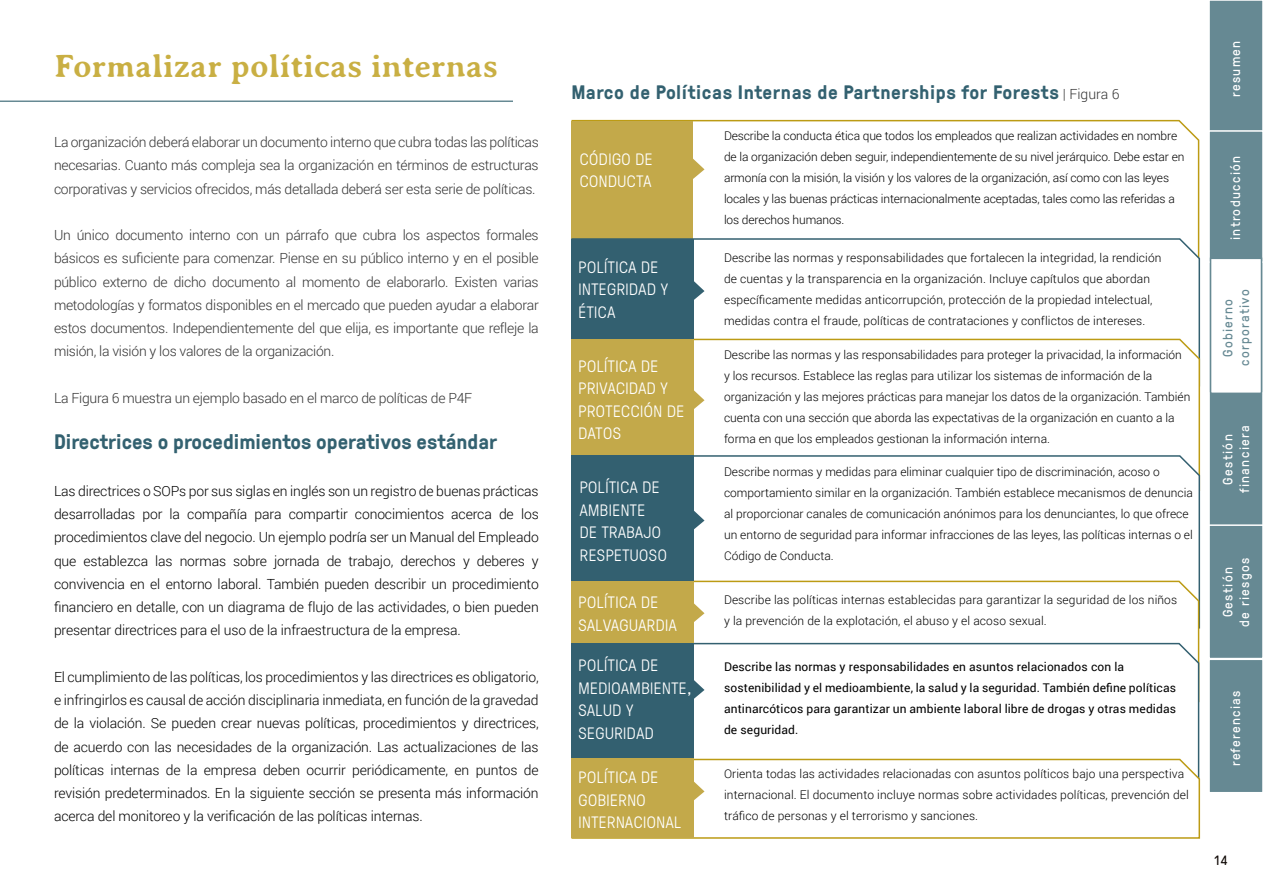
<style>
.page{position:relative;width:1263px;height:893px;background:#fff}
.page>*{position:absolute;margin:0;border:0;box-sizing:border-box;transform-origin:0 0}
.t1{font:700 33px "Averia Serif";color:#c9af43}
.t2{font:700 21px "GT Pressura";color:#336170}
.t3{font:700 19.5px "GT Pressura";letter-spacing:.03em;color:#336170}
.t4{font:300 16.5px/22.5px "GT Pressura";letter-spacing:.03em;color:#fff}
.t5{font:300 13.95px/23.2px "Roboto";letter-spacing:-.01em;color:#000;text-align:justify}
.t6{font:300 13.95px/23.2px "Roboto";letter-spacing:-.02em;color:#333;text-align:justify}
.t7{font:13.5px/16.5px "GT Pressura";letter-spacing:.1em;color:#fff;text-align:center}
.t8{font:13.5px/16.5px "GT Pressura";letter-spacing:.1em;color:#668993;text-align:center}
.t9{font:13.5px "GT Pressura";color:#100906}
.t10{font:300 12px/21px "Roboto";color:#000}
.t11{font:12px/21px "Roboto";letter-spacing:.01em;color:#000}
.s1{font-family:"Roboto";font-weight:300;font-size:13.95px;color:#333}
</style>
<div class="page">
<div style="left:1209px;top:0;width:54px;height:792px;background:#668993"></div>
<svg style="left:571px;top:119px;width:629px;height:118px"></svg>
<div style="left:571px;top:121px;width:122px;height:117px;background:#c3a94a"></div>
<svg style="left:693px;top:153px;width:11px;height:31px"></svg>
<div style="left:1210px;top:258px;width:51px;height:135px;background:#fff"></div>
<div style="left:1210px;top:258px;width:52px;height:136px;border:2px solid #668993"></div>
<hr style="left:0;top:101px;width:513px;height:1px;background:#668993">
<svg style="left:571px;top:237px;width:630px;height:101px"></svg>
<svg style="left:694px;top:338px;width:507px;height:116px"></svg>
<svg style="left:694px;top:454px;width:507px;height:174px"></svg>
<svg style="left:694px;top:580px;width:506px;height:62px"></svg>
<svg style="left:694px;top:642px;width:506px;height:116px"></svg>
<svg style="left:571px;top:758px;width:630px;height:81px"></svg>
<div style="left:571px;top:239px;width:123px;height:101px;background:#336070"></div>
<div style="left:571px;top:339px;width:123px;height:116px;background:#c3a94a"></div>
<div style="left:571px;top:455px;width:123px;height:127px;background:#336070"></div>
<div style="left:571px;top:582px;width:123px;height:67px;background:#c3a94a"></div>
<div style="left:571px;top:643px;width:123px;height:116px;background:#336070"></div>
<div style="left:571px;top:759px;width:123px;height:79px;background:#c3a94a"></div>
<svg style="left:694px;top:274px;width:10px;height:32px"></svg>
<svg style="left:694px;top:383px;width:10px;height:32px"></svg>
<svg style="left:694px;top:504px;width:10px;height:32px"></svg>
<svg style="left:694px;top:596px;width:10px;height:32px"></svg>
<svg style="left:694px;top:673px;width:10px;height:32px"></svg>
<svg style="left:694px;top:775px;width:10px;height:31px"></svg>
<h1 class="t1" style="left:54px;top:48px;width:445px">Formalizar políticas internas</h1>
<p class="t6" style="left:54px;top:131px;width:486px">La organización deberá elaborar un documento interno que cubra todas las políticas necesarias. Cuanto más compleja sea la organización en términos de estructuras corporativas y servicios ofrecidos, más detallada deberá ser esta serie de políticas.</p>
<p class="t6" style="left:54px;top:224px;width:486px">Un único documento interno con un párrafo que cubra los aspectos formales básicos es su昀椀ciente para comenzar. Piense en su público interno y en el posible público externo de dicho documento al momento de elaborarlo. Existen varias metodologías y formatos disponibles en el mercado que pueden ayudar a elaborar estos documentos. Independientemente del que elija, es importante que refleje la misión, la visión y los valores de la organización.</p>
<p class="t6" style="left:54px;top:386px;width:420px">La Figura 6 muestra un ejemplo basado en el marco de políticas de P4F</p>
<h2 class="t2" style="left:54px;top:430px;width:445px">Directrices o procedimientos operativos estándar</h2>
<p class="t5" style="left:54px;top:480px;width:486px">Las directrices o SOPs por sus siglas en inglés son un registro de buenas prácticas desarrolladas por la compañía para compartir conocimientos acerca de los procedimientos clave del negocio. Un ejemplo podría ser un Manual del Empleado que establezca las normas sobre jornada de trabajo, derechos y deberes y convivencia en el entorno laboral. También pueden describir un procedimiento昀椀nanciero en detalle, con un diagrama de flujo de las actividades, o bien pueden presentar directrices para el uso de la infraestructura de la empresa.</p>
<p class="t5" style="left:54px;top:666px;width:486px">El cumplimiento de las políticas, los procedimientos y las directrices es obligatorio, e infringirlos es causal de acción disciplinaria inmediata, en función de la gravedad de la violación. Se pueden crear nuevas políticas, procedimientos y directrices, de acuerdo con las necesidades de la organización. Las actualizaciones de las políticas internas de la empresa deben ocurrir periódicamente, en puntos de revisión predeterminados. En la siguiente sección se presenta más información acerca del monitoreo y la veri昀椀cación de las políticas internas.</p>
<h3 class="t3" style="left:571px;top:81px;width:549px">Marco de Políticas Internas de Partnerships for Forests <span class="s1">| Figura 6</span></h3>
<h3 class="t4" style="left:580px;top:148px;width:74px">CÓDIGO DE<br>CONDUCTA</h3>
<p class="t10" style="left:724px;top:126px;width:462px">Describe la conducta ética que todos los empleados que realizan actividades en nombre de la organización deben seguir, independientemente de su nivel jerárquico. Debe estar en armonía con la misión, la visión y los valores de la organización, así como con las leyes locales y las buenas prácticas internacionalmente aceptadas, tales como las referidas a los derechos humanos.</p>
<p class="t10" style="left:724px;top:248px;width:439px">Describe las normas y responsabilidades que fortalecen la integridad, la rendición de cuentas y la transparencia en la organización. Incluye capítulos que abordan especí昀椀camente medidas anticorrupción, protección de la propiedad intelectual, medidas contra el fraude, políticas de contrataciones y conflictos de intereses.</p>
<h3 class="t4" style="left:578px;top:256px;width:91px">POLÍTICA DE<br>INTEGRIDAD Y<br>ÉTICA</h3>
<h3 class="t4" style="left:578px;top:355px;width:107px">POLÍTICA DE<br>PRIVACIDAD Y<br>PROTECCIÓN DE<br>DATOS</h3>
<p class="t10" style="left:724px;top:345px;width:468px">Describe las normas y las responsabilidades para proteger la privacidad, la información y los recursos. Establece las reglas para utilizar los sistemas de información de la organización y las mejores prácticas para manejar los datos de la organización. También cuenta con una sección que aborda las expectativas de la organización en cuanto a la forma en que los empleados gestionan la información interna.</p>
<h3 class="t4" style="left:580px;top:476px;width:89px">POLÍTICA DE<br>AMBIENTE<br>DE TRABAJO<br>RESPETUOSO</h3>
<h3 class="t4" style="left:578px;top:592px;width:100px">POLÍTICA DE<br>SALVAGUARDIA</h3>
<h3 class="t4" style="left:578px;top:654px;width:115px">POLÍTICA DE<br>MEDIOAMBIENTE,<br>SALUD Y<br>SEGURIDAD</h3>
<h3 class="t4" style="left:578px;top:766px;width:104px">POLÍTICA DE<br>GOBIERNO<br>INTERNACIONAL</h3>
<p class="t10" style="left:724px;top:462px;width:470px">Describe normas y medidas para eliminar cualquier tipo de discriminación, acoso o comportamiento similar en la organización. También establece mecanismos de denuncia al proporcionar canales de comunicación anónimos para los denunciantes, lo que ofrece un entorno de seguridad para informar infracciones de las leyes, las políticas internas o el Código de Conducta.</p>
<p class="t10" style="left:724px;top:590px;width:455px">Describe las políticas internas establecidas para garantizar la seguridad de los niños y la prevención de la explotación, el abuso y el acoso sexual.</p>
<p class="t11" style="left:724px;top:657px;width:453px">Describe las normas y responsabilidades en asuntos relacionados con la sostenibilidad y el medioambiente, la salud y la seguridad. También de昀椀ne políticas antinarcóticos para garantizar un ambiente laboral libre de drogas y otras medidas de seguridad.</p>
<p class="t10" style="left:724px;top:762px;width:466px">Orienta todas las actividades relacionadas con asuntos políticos bajo una perspectiva internacional. El documento incluye normas sobre actividades políticas, prevención del trá昀椀co de personas y el terrorismo y sanciones.</p>
<p class="t7" style="left:1228px;top:97px;width:58px;rotate:-90deg">resumen</p>
<p class="t7" style="left:1228px;top:240px;width:86px;rotate:-90deg">introducción</p>
<p class="t8" style="left:1220px;top:366px;width:78px;rotate:-90deg">Gobierno corporativo</p>
<p class="t7" style="left:1221px;top:493px;width:69px;rotate:-90deg">Gestión financiera</p>
<p class="t7" style="left:1221px;top:627px;width:71px;rotate:-90deg">Gestión<br>de riesgos</p>
<p class="t7" style="left:1228px;top:766px;width:77px;rotate:-90deg">referencias</p>
<p class="t9" style="left:1214px;top:853px;width:14px">14</p>
</div>
